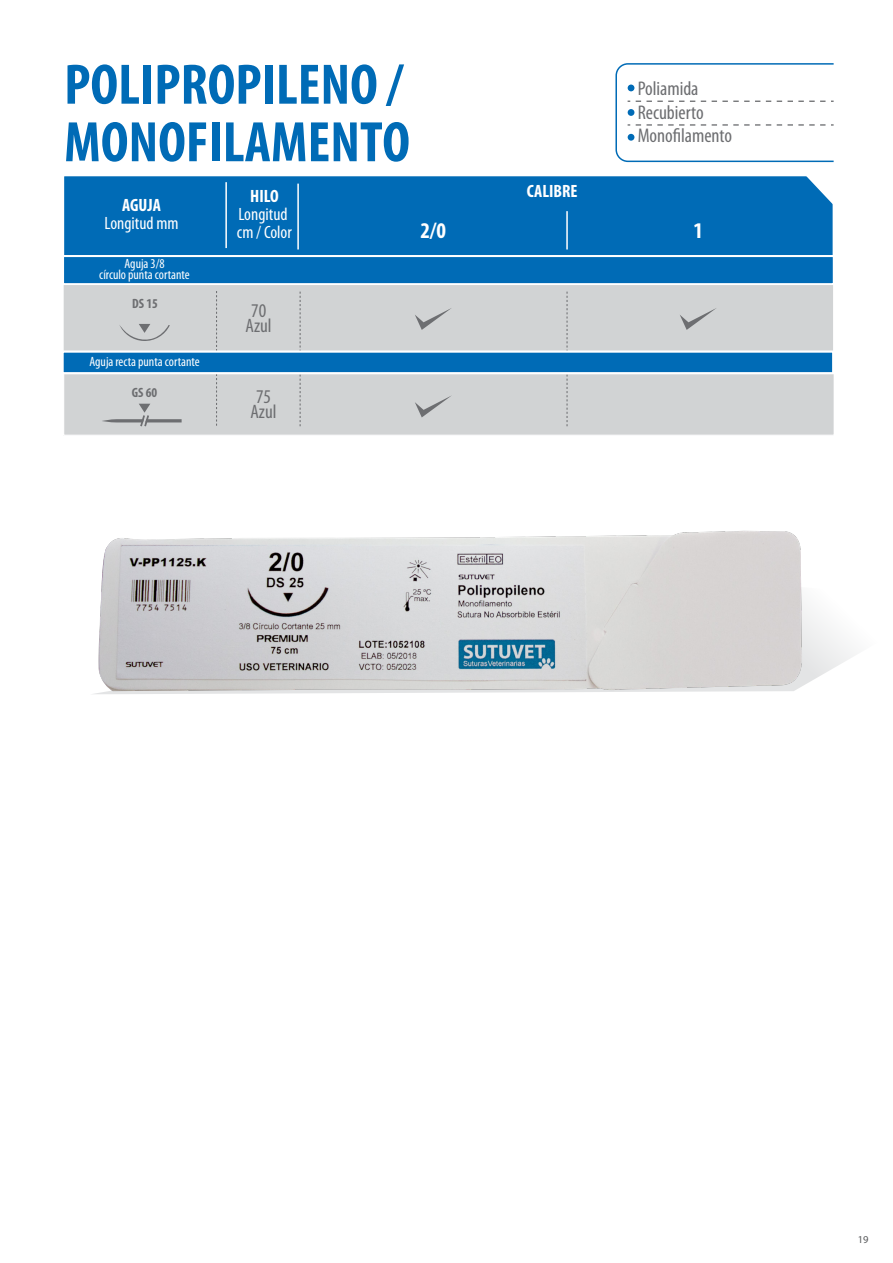
<style>
.page{position:relative;width:893px;height:1263px;background:#fff}
.page>*{position:absolute;margin:0;border:0;box-sizing:border-box;transform-origin:0 0}
.t1{font:700 condensed 57.6px/57.6px "Myriad Pro";color:#006bb6}
.t2{font:700 condensed 22.5px "Myriad Pro";color:#fff}
.t3{font:condensed 19.8px/23.9px "Myriad Pro";color:#6d6e71}
.t4{font:condensed 19.5px/15px "Myriad Pro";color:#6d6e71}
.t5{font:condensed 17.85px/17.9px "Myriad Pro";color:#fff}
.t6{font:700 condensed 17.85px "Myriad Pro";color:#fff}
.t7{font:condensed 13.5px/10.5px "Myriad Pro";color:#fff;text-align:center}
.t8{font:700 condensed 13.5px "Myriad Pro";color:#6d6e71}
.t9{font:10.5px "Myriad Pro";color:#58595b}
</style>
<div class="page">
<svg style="left:806px;top:608px;width:49px;height:76px;fill:#f4f4f5"></svg>
<div style="left:64px;top:176px;width:769px;height:79px;background:#006bb6"></div>
<div style="left:64px;top:372px;width:770px;height:63px;background:#d1d3d4"></div>
<div style="left:63px;top:371px;width:772px;height:65px;border:1px solid #fff"></div>
<hr style="left:297px;top:184px;width:2px;height:65px;background:#fff">
<hr style="left:566px;top:211px;width:2px;height:38px;background:#fff">
<hr style="left:225px;top:182px;width:2px;height:66px;background:#fff">
<svg style="left:615px;top:63px;width:219px;height:100px"></svg>
<div style="left:628px;top:109px;width:6px;height:7px;background:#006bb6;border-radius:50%"></div>
<div style="left:628px;top:134px;width:6px;height:7px;background:#006bb6;border-radius:50%"></div>
<div style="left:63px;top:284px;width:771px;height:69px;background:#d1d3d4"></div>
<svg style="left:119px;top:324px;width:51px;height:17px"></svg>
<div style="left:63px;top:256px;width:771px;height:28px;background:#006bb6"></div>
<div style="left:62px;top:255px;width:773px;height:30px;border:2px solid #fff"></div>
<svg style="left:216px;top:291px;width:1px;height:135px"></svg>
<svg style="left:300px;top:292px;width:1px;height:135px"></svg>
<svg style="left:566px;top:292px;width:2px;height:135px"></svg>
<svg style="left:680px;top:308px;width:36px;height:22px"></svg>
<svg style="left:415px;top:308px;width:36px;height:22px"></svg>
<svg style="left:415px;top:395px;width:37px;height:22px"></svg>
<svg style="left:102px;top:404px;width:80px;height:23px"></svg>
<div style="left:62px;top:350px;width:772px;height:24px;background:#006bb6;border:2px solid #fff"></div>
<img style="left:94px;top:530px;width:712px;height:164px">
<h1 class="t1" style="left:64px;top:57px;width:347px">POLIPROPILENO /<br>MONOFILAMENTO</h1>
<h3 class="t6" style="left:122px;top:196px;width:40px">AGUJA</h3>
<h3 class="t5" style="left:105px;top:215px;width:76px">Longitud mm</h3>
<p class="t7" style="left:99px;top:259px;width:92px">Aguja 3/8<br>círculo punta cortante</p>
<p class="t8" style="left:132px;top:296px;width:27px">DS 15</p>
<p class="t7" style="left:89px;top:357px;width:112px">Aguja recta punta cortante</p>
<p class="t8" style="left:132px;top:385px;width:27px">GS 60</p>
<h3 class="t6" style="left:250px;top:187px;width:30px">HILO</h3>
<h3 class="t5" style="left:237px;top:206px;width:56px">Longitud cm / Color</h3>
<h3 class="t4" style="left:246px;top:303px;width:28px">70<br>Azul</h3>
<h3 class="t4" style="left:250px;top:389px;width:28px">75<br>Azul</h3>
<h2 class="t2" style="left:421px;top:218px;width:27px">2/0</h2>
<h3 class="t6" style="left:527px;top:182px;width:52px">CALIBRE</h3>
<h3 class="t3" style="left:638px;top:77px;width:96px">Poliamida<br>Recubierto<br>Monofilamento</h3>
<h2 class="t2" style="left:693px;top:218px;width:11px">1</h2>
<p class="t9" style="left:858px;top:1234px;width:12px">19</p>
</div>
